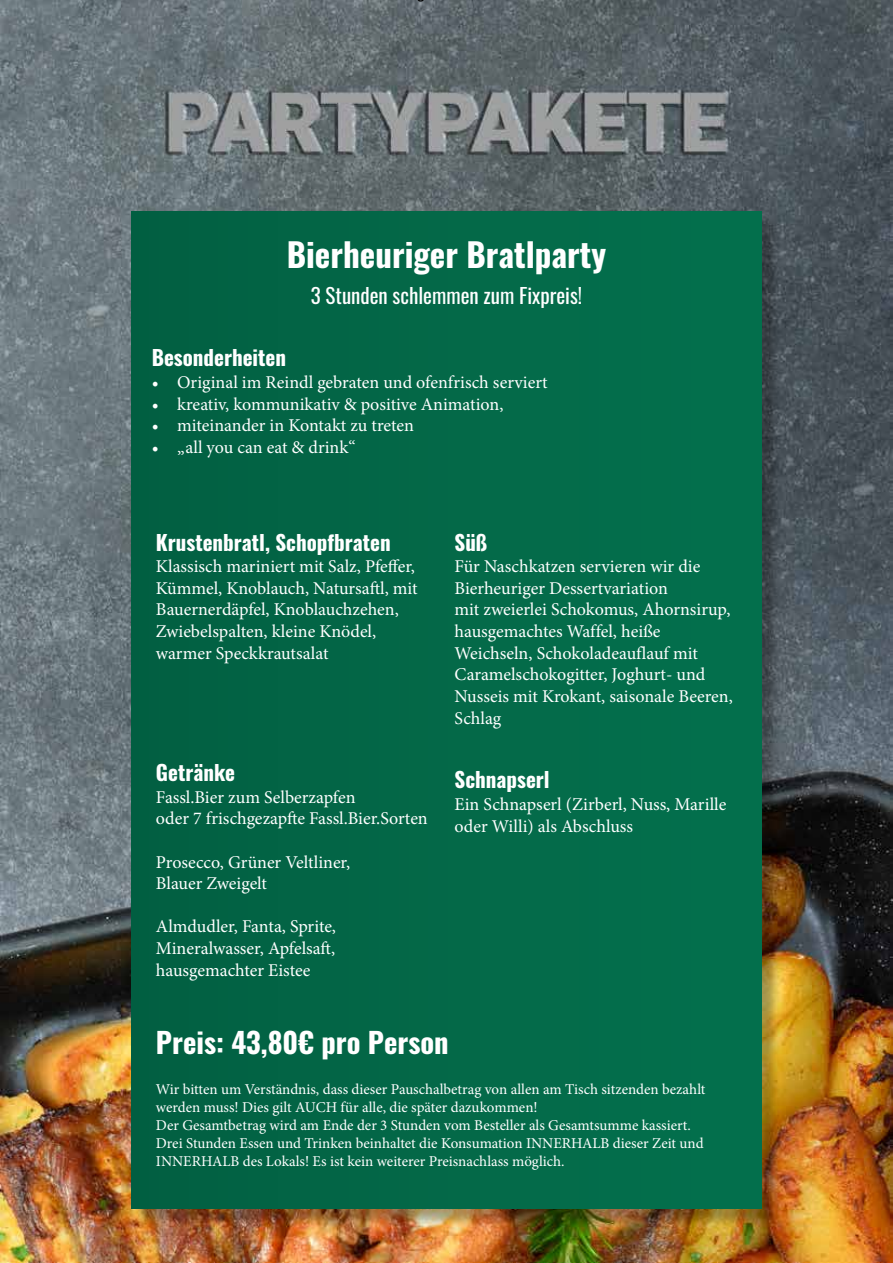
<style>
.page{position:relative;width:893px;height:1263px;background:#fff}
.page>*{position:absolute;margin:0;border:0;box-sizing:border-box;transform-origin:0 0}
.t1{font:700 33px "Oswald";color:#fff}
.t2{font:700 28.5px "Oswald";color:#fff}
.t3{font:700 21px "Oswald";color:#fff}
.t4{font:21px "Oswald";color:#fff}
.t5{font:18px/21.6px "Minion Pro";color:#fff}
.t6{font:15px/18px "Minion Pro";color:#fff}
</style>
<div class="page">
<img style="left:0;top:0;width:893px;height:1263px">
<div style="left:134px;top:214px;width:646px;height:1014px;background:#000;opacity:.3"></div>
<div style="left:131px;top:211px;width:631px;height:998px;background:#036848"></div>
<h1 class="t1" style="left:287px;top:237px;width:321px">Bierheuriger Bratlparty</h1>
<p class="t4" style="left:311px;top:277px;width:273px">3 Stunden schlemmen zum Fixpreis!</p>
<p class="t3" style="left:152px;top:347px;width:136px">Besonderheiten</p>
<p class="t5" style="left:152px;top:372px;width:398px">• Original im Reindl gebraten und ofenfrisch serviert</p>
<p class="t5" style="left:152px;top:393px;width:353px">• kreativ, kommunikativ &amp; positive Animation,</p>
<p class="t5" style="left:152px;top:415px;width:264px">• miteinander in Kontakt zu treten</p>
<p class="t5" style="left:152px;top:436px;width:205px">• „all you can eat &amp; drink“</p>
<p class="t3" style="left:156px;top:531px;width:236px">Krustenbratl, Schopfbraten</p>
<p class="t5" style="left:156px;top:556px;width:263px">Klassisch mariniert mit Salz, Pfeffer, Kümmel, Knoblauch, Natursaftl, mit Bauernerdäpfel, Knoblauchzehen, Zwiebelspalten, kleine Knödel, warmer Speckkrautsalat</p>
<p class="t3" style="left:156px;top:761px;width:81px">Getränke</p>
<p class="t5" style="left:156px;top:786px;width:273px">Fassl.Bier zum Selberzapfen<br>oder 7 frischgezapfte Fassl.Bier.Sorten</p>
<p class="t5" style="left:156px;top:851px;width:196px">Prosecco, Grüner Veltliner,<br>Blauer Zweigelt</p>
<p class="t5" style="left:156px;top:916px;width:182px;text-align:justify">Almdudler, Fanta, Sprite, Mineralwasser, Apfelsaft, hausgemachter Eistee</p>
<p class="t3" style="left:455px;top:531px;width:34px">Süß</p>
<p class="t5" style="left:455px;top:556px;width:280px">Für Naschkatzen servieren wir die<br>Bierheuriger Dessertvariation<br>mit zweierlei Schokomus, Ahornsirup, hausgemachtes Waffel, heiße<br>Weichseln, Schokoladeauflauf mit<br>Caramelschokogitter, Joghurt- und<br>Nusseis mit Krokant, saisonale Beeren,<br>Schlag</p>
<p class="t3" style="left:455px;top:769px;width:97px">Schnapserl</p>
<p class="t5" style="left:455px;top:793px;width:273px">Ein Schnapserl (Zirberl, Nuss, Marille oder Willi) als Abschluss</p>
<h2 class="t2" style="left:156px;top:1028px;width:294px">Preis: 43,80€ pro Person</h2>
<p class="t6" style="left:156px;top:1080px;width:551px">Wir bitten um Verständnis, dass dieser Pauschalbetrag von allen am Tisch sitzenden bezahlt werden muss! Dies gilt AUCH für alle, die später dazukommen!<br>Der Gesamtbetrag wird am Ende der 3 Stunden vom Besteller als Gesamtsumme kassiert.<br>Drei Stunden Essen und Trinken beinhaltet die Konsumation INNERHALB dieser Zeit und INNERHALB des Lokals! Es ist kein weiterer Preisnachlass möglich.</p>
</div>
